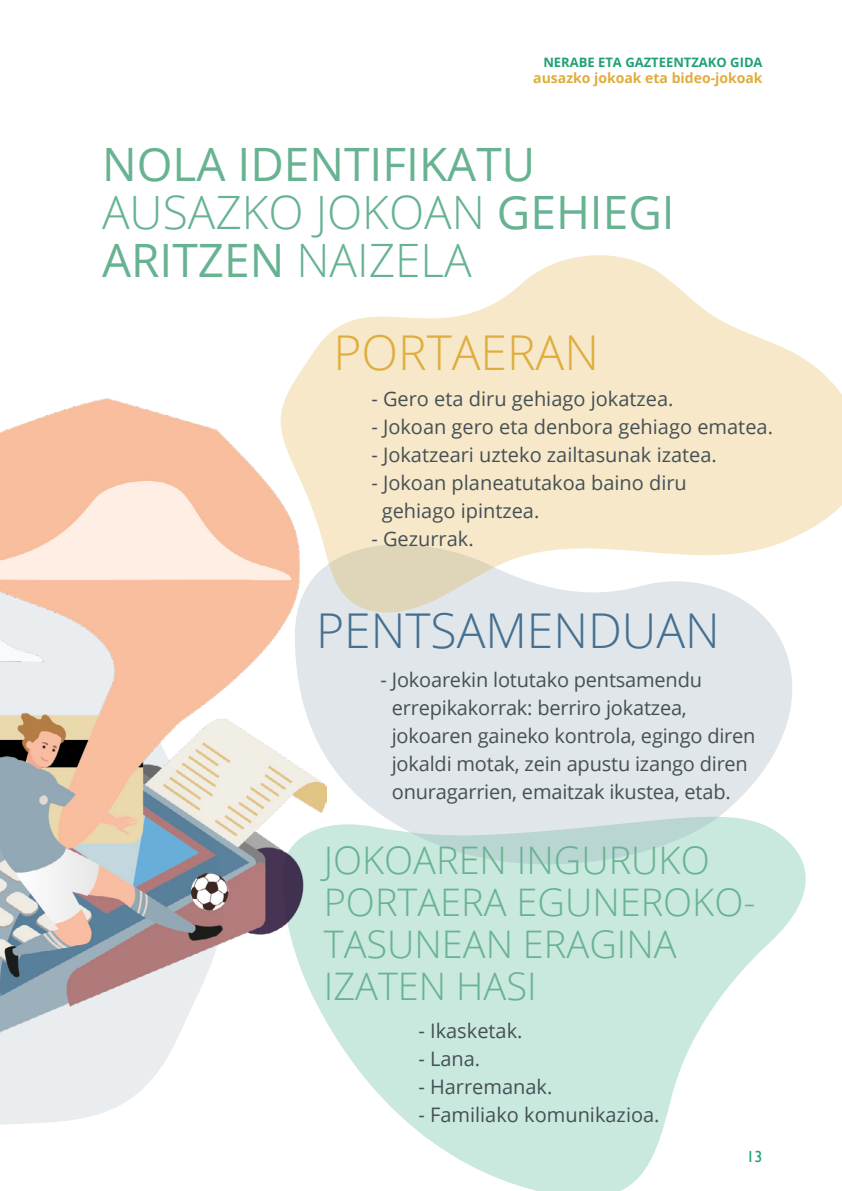
<style>
.page{position:relative;width:842px;height:1191px;background:#fff}
.page>*{position:absolute;margin:0;border:0;box-sizing:border-box;transform-origin:0 0}
.t1{font:300 48px "Open Sans";color:#446f90}
.t2{font:300 48px "Open Sans";color:#dfad3d}
.t3{font:46px/48px "Open Sans";color:#67b391}
.t4{font:300 38px/42px "Open Sans";color:#67b391}
.t5{font:20px/28px "Open Sans";color:#455055}
.t6{font:16px "Gill Sans";color:#1fa177}
.t7{font:700 14px "Open Sans";color:#dfad3d}
.t8{font:700 13px "Open Sans";color:#1fa177}
.s1{font-weight:300}
</style>
<div class="page">
<svg style="left:327px;top:864px;width:479px;height:327px;fill:#c9e8de"></svg>
<svg style="left:327px;top:612px;width:476px;height:252px;background:#dee7e9"></svg>
<svg style="left:285px;top:255px;width:557px;height:357px;fill:#f6e8c8"></svg>
<svg style="left:0;top:1037px;width:178px;height:88px;fill:#e9edf0"></svg>
<img style="left:0;top:399px;width:327px;height:638px">
<p class="t8" style="left:543px;top:53px;width:221px">NERABE ETA GAZTEENTZAKO GIDA</p>
<p class="t7" style="left:533px;top:68px;width:231px">ausazko jokoak eta bideo-jokoak</p>
<h2 class="t3" style="left:102px;top:139px;width:574px">NOLA IDENTIFIKATU<br><span class="s1">AUSAZKO JOKOAN</span> GEHIEGI<br>ARITZEN <span class="s1">NAIZELA</span></h2>
<h1 class="t2" style="left:333px;top:320px;width:267px">PORTAERAN</h1>
<p class="t5" style="left:371px;top:384px;width:304px">- Gero eta diru gehiago jokatzea.</p>
<p class="t5" style="left:371px;top:412px;width:403px">- Jokoan gero eta denbora gehiago ematea.</p>
<p class="t5" style="left:371px;top:440px;width:347px">- Jokatzeari uzteko zailtasunak izatea.</p>
<p class="t5" style="left:382px;top:468px;width:307px;text-indent:-10px">- Jokoan planeatutakoa baino diru gehiago ipintzea.</p>
<p class="t5" style="left:371px;top:524px;width:104px">- Gezurrak.</p>
<h1 class="t1" style="left:316px;top:598px;width:405px">PENTSAMENDUAN</h1>
<p class="t5" style="left:392px;top:665px;width:365px;text-indent:-11px">- Jokoarekin lotutako pentsamendu errepikakorrak: berriro jokatzea, jokoaren gaineko kontrola, egingo diren jokaldi motak, zein apustu izango diren onuragarrien, emaitzak ikustea, etab.</p>
<h3 class="t4" style="left:324px;top:838px;width:433px">JOKOAREN INGURUKO<br>PORTAERA EGUNEROKO-<br>TASUNEAN ERAGINA<br>IZATEN HASI</h3>
<p class="t5" style="left:418px;top:1016px;width:106px">- Ikasketak.</p>
<p class="t5" style="left:418px;top:1044px;width:63px">- Lana.</p>
<p class="t5" style="left:418px;top:1072px;width:136px">- Harremanak.</p>
<p class="t5" style="left:418px;top:1100px;width:243px">- Familiako komunikazioa.</p>
<p class="t6" style="left:747px;top:1147px;width:17px">13</p>
</div>
